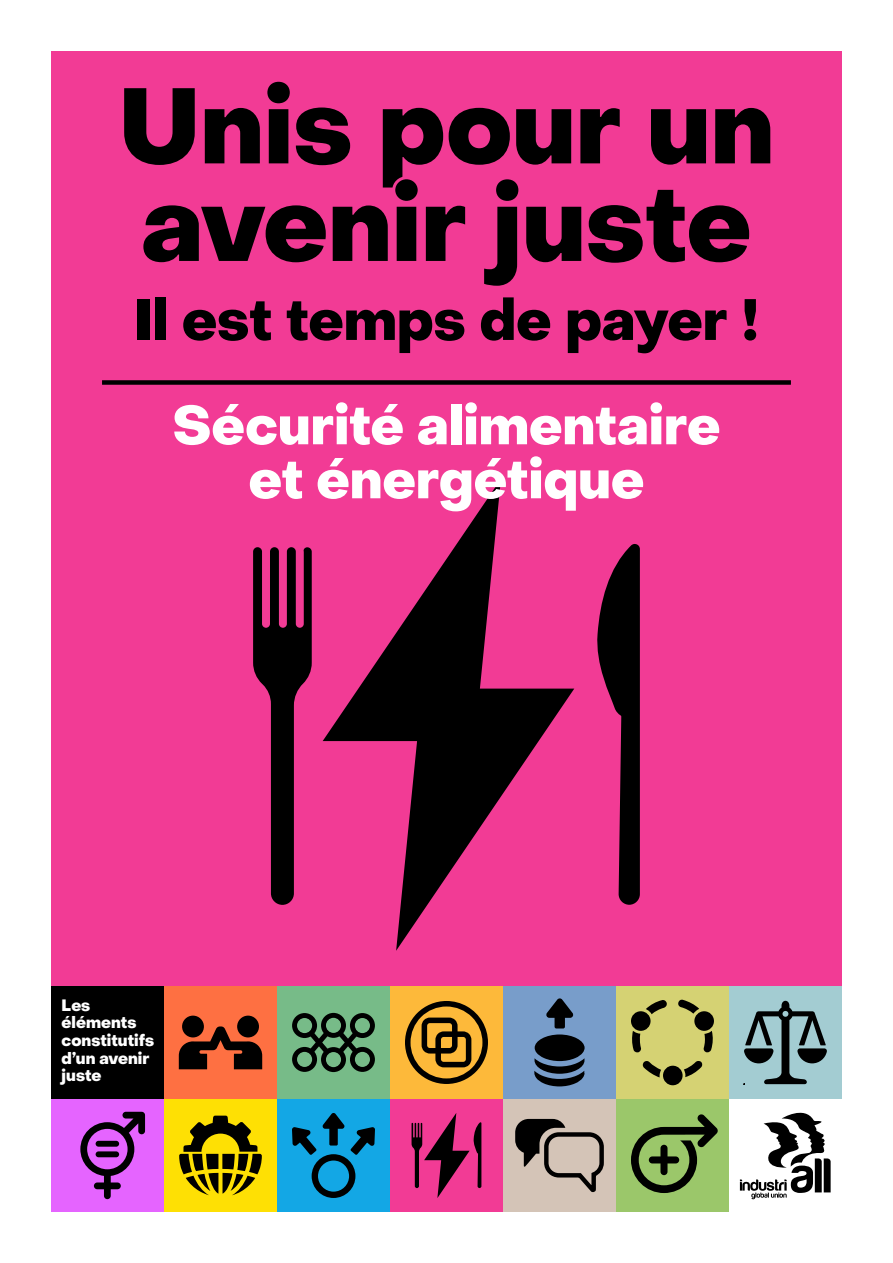
<style>
.page{position:relative;width:893px;height:1263px;background:#fff}
.page>*{position:absolute;margin:0;border:0;box-sizing:border-box;transform-origin:0 0}
.t1{font:800 105px/97.5px "Object Sans";color:#000}
.t2{font:800 57px "Object Sans";color:#000}
.t3{font:800 54px/54px "Object Sans";color:#fff;text-align:center}
.t4{font:800 16.2px/17.5px "Object Sans";color:#fff}
</style>
<div class="page">
<div style="left:164px;top:986px;width:113px;height:113px;background:#fe7042"></div>
<div style="left:237px;top:1015px;width:22px;height:22px;background:#000;border-radius:50%"></div>
<svg style="left:179px;top:1026px;width:83px;height:43px"></svg>
<div style="left:182px;top:1015px;width:22px;height:22px;background:#000;border-radius:50%"></div>
<div style="left:277px;top:986px;width:113px;height:113px;background:#7b8"></div>
<svg style="left:292px;top:1013px;width:83px;height:59px"></svg>
<div style="left:390px;top:986px;width:113px;height:113px;background:#fdb93a"></div>
<svg style="left:405px;top:1001px;width:83px;height:83px"></svg>
<div style="left:503px;top:986px;width:113px;height:113px;background:#789dca"></div>
<svg style="left:534px;top:1034px;width:51px;height:52px"></svg>
<svg style="left:546px;top:998px;width:28px;height:30px"></svg>
<div style="left:616px;top:986px;width:113px;height:113px;background:#d5d273"></div>
<div style="left:631px;top:1011px;width:20px;height:20px;background:#000;border-radius:50%"></div>
<div style="left:663px;top:1066px;width:20px;height:19px;background:#000;border-radius:50%"></div>
<div style="left:694px;top:1011px;width:20px;height:20px;background:#000;border-radius:50%"></div>
<svg style="left:642px;top:1061px;width:19px;height:16px"></svg>
<svg style="left:684px;top:1061px;width:19px;height:16px"></svg>
<svg style="left:632px;top:1031px;width:9px;height:21px"></svg>
<svg style="left:646px;top:1000px;width:21px;height:14px"></svg>
<svg style="left:678px;top:999px;width:21px;height:15px"></svg>
<svg style="left:703px;top:1031px;width:10px;height:21px"></svg>
<div style="left:729px;top:986px;width:113px;height:113px;background:#a3ccd2"></div>
<svg style="left:744px;top:1001px;width:83px;height:84px"></svg>
<div style="left:51px;top:1099px;width:113px;height:113px;background:#e564ff"></div>
<svg style="left:80px;top:1112px;width:65px;height:87px"></svg>
<div style="left:96px;top:1141px;width:23px;height:6px;background:#000;border-radius:3px"></div>
<div style="left:96px;top:1151px;width:23px;height:6px;background:#000;border-radius:3px"></div>
<div style="left:164px;top:1099px;width:113px;height:113px;background:#fee004"></div>
<svg style="left:179px;top:1115px;width:83px;height:80px"></svg>
<div style="left:277px;top:1099px;width:113px;height:113px;background:#13a7e5"></div>
<svg style="left:292px;top:1113px;width:83px;height:85px"></svg>
<div style="left:616px;top:1099px;width:113px;height:113px;background:#9bc76a"></div>
<svg style="left:631px;top:1114px;width:87px;height:79px"></svg>
<div style="left:503px;top:1099px;width:113px;height:113px;background:#d4c4b7"></div>
<svg style="left:515px;top:1119px;width:89px;height:74px"></svg>
<div style="left:390px;top:1099px;width:113px;height:113px;background:#f23b95"></div>
<svg style="left:412px;top:1113px;width:69px;height:85px"></svg>
<div style="left:51px;top:425px;width:791px;height:561px;background:#f23b95"></div>
<svg style="left:253px;top:547px;width:59px;height:358px"></svg>
<svg style="left:597px;top:544px;width:43px;height:361px"></svg>
<svg style="left:323px;top:479px;width:251px;height:472px"></svg>
<div style="left:51px;top:51px;width:791px;height:374px;background:#f23b95"></div>
<div style="left:102px;top:380px;width:689px;height:5px;background:#000"></div>
<div style="left:51px;top:986px;width:113px;height:113px;background:#000"></div>
<div style="left:394px;top:178px;width:25px;height:24px;background:#000;border-radius:50%"></div>
<div style="left:392px;top:176px;width:29px;height:28px;border:3px solid #f23b95;border-radius:50%"></div>
<svg style="left:740px;top:1113px;width:91px;height:86px"></svg>
<h1 class="t1" style="left:119px;top:80px;width:657px">Unis pour un avenir juste</h1>
<h2 class="t2" style="left:134px;top:285px;width:627px">Il est temps de payer !</h2>
<h3 class="t3" style="left:173px;top:400px;width:549px">Sécurité alimentaire et énergétique</h3>
<p class="t4" style="left:62px;top:997px;width:94px">Les éléments constitutifs d’un avenir juste</p>
</div>
